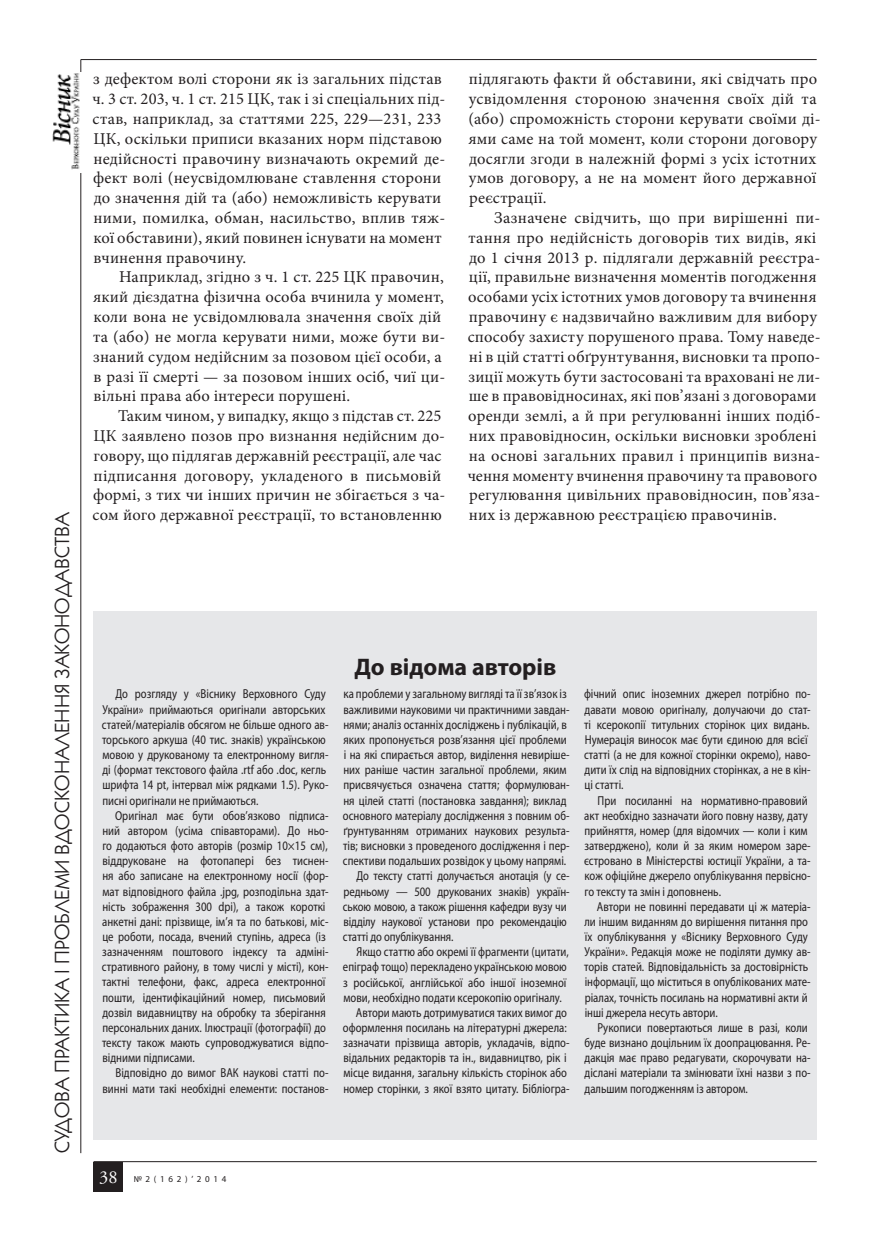
<style>
.page{position:relative;width:872px;height:1234px;background:#fff}
.page>*{position:absolute;margin:0;border:0;box-sizing:border-box;transform-origin:0 0}
.t1{font:700 24px "Myriad Pro";color:#231f20}
.t2{font:20.7px "Kabel C";color:#231f20}
.t3{font:18.3px "Adobe Garamond Pro";color:#fff}
.t4{font:16.5px/19.8px "Minion Pro";letter-spacing:.005em;color:#231f20}
.t5{font:semi-condensed 12.9px/15.1px "Myriad Pro";color:#231f20;scale:.9 1}
.t6{font:9px "Myriad Pro";letter-spacing:.41em;color:#231f20}
</style>
<div class="page">
<hr style="left:81px;top:59px;width:735px;height:1px;background:#231f20">
<hr style="left:81px;top:60px;width:1px;height:1092px;background:#231f20">
<hr style="left:94px;top:1161px;width:722px;height:1px;background:#231f20">
<div style="left:94px;top:1161px;width:29px;height:30px;background:#231f20"></div>
<img style="left:52px;top:72px;width:30px;height:100px">
<div style="left:94px;top:611px;width:722px;height:528px;background:#e6e7e9"></div>
<h2 class="t2" style="left:50px;top:1152px;width:642px;rotate:-90deg">Судова практика і проблеми вдосконалення законодавства</h2>
<p class="t4" style="left:92px;top:69px;width:354px">з дефектом волі сторони як із загальних підстав ч. 3 ст. 203, ч. 1 ст. 215 ЦК, так і зі спеціальних під&shy;став, наприклад, за статтями 225, 229—231, 233<br>ЦК, оскільки приписи вказаних норм підставою недійсності правочину визначають окремий де&shy;фект волі (неусвідомлюване ставлення сторони до значення дій та (або) неможливість керувати ними, помилка, обман, насильство, вплив тяж&shy;кої обставини), який повинен існувати на момент вчинення правочину.</p>
<p class="t4" style="left:93px;top:267px;width:354px;text-indent:26px">Наприклад, згідно з ч. 1 ст. 225 ЦК правочин, який дієздатна фізична особа вчинила у момент, коли вона не усвідомлювала значення своїх дій та (або) не могла керувати ними, може бути ви&shy;знаний судом недійсним за позовом цієї особи, а в разі її смерті — за позовом інших осіб, чиї ци&shy;вільні права або інтереси порушені.</p>
<p class="t4" style="left:93px;top:406px;width:354px;text-indent:25px">Таким чином, у випадку, якщо з підстав ст. 225<br>ЦК заявлено позов про визнання недійсним до&shy;говору, що підлягав державній реєстрації, але час підписання договору, укладеного в письмовій формі, з тих чи інших причин не збігається з ча&shy;сом його державної реєстрації, то встановленню</p>
<p class="t4" style="left:468px;top:69px;width:354px">підлягають факти й обставини, які свідчать про усвідомлення стороною значення своїх дій та (або) спроможність сторони керувати своїми ді&shy;ями саме на той момент, коли сторони договору досягли згоди в належній формі з усіх істотних умов договору, а не на момент його державної реєстрації.</p>
<p class="t4" style="left:468px;top:208px;width:354px;text-indent:27px">Зазначене свідчить, що при вирішенні пи&shy;тання про недійсність договорів тих видів, які до 1 січня 2013 р. підлягали державній реєстра&shy;ції, правильне визначення моментів погодження особами усіх істотних умов договору та вчинення правочину є надзвичайно важливим для вибору способу захисту порушеного права. Тому наведе&shy;ні в цій статті обґрунтування, висновки та пропо&shy;зиції можуть бути застосовані та враховані не ли&shy;ше в правовідносинах, які пов’язані з договорами оренди землі, а й при регулюванні інших подіб&shy;них правовідносин, оскільки висновки зроблені на основі загальних правил і принципів визна&shy;чення моменту вчинення правочину та правового регулювання цивільних правовідносин, пов’яза&shy;них із державною реєстрацією правочинів.</p>
<p class="t5" style="left:102px;top:686px;width:253px;text-indent:13px">До розгляду у «Віснику Верховного Суду України» приймаються оригінали авторських статей/матеріалів обсягом не більше одного ав&shy;торського аркуша (40 тис. знаків) українською мовою у друкованому та електронному вигля&shy;ді (формат текстового файла .rtf або .doc, кегль шрифта 14 pt, інтервал між рядками 1.5). Руко&shy;писні оригінали не приймаються.</p>
<p class="t5" style="left:102px;top:807px;width:253px;text-indent:13px">Оригінал має бути обов’язково підписа&shy;ний автором (усіма співавторами). До ньо&shy;го додаються фото авторів (розмір 10×15 см), віддруковане на фотопапері без тиснен&shy;ня або записане на електронному носії (фор&shy;мат відповідного файла .jpg, розподільна здат&shy;ність зображення 300 dpi), а також короткі анкетні дані: прізвище, ім’я та по батькові, міс&shy;це роботи, посада, вчений ступінь, адреса (із зазначенням поштового індексу та адміні&shy;стративного району, в тому числі у місті), кон&shy;тактні телефони, факс, адреса електронної пошти, ідентифікаційний номер, письмовий дозвіл видавництву на обробку та зберігання персональних даних. Ілюстрації (фотографії) до тексту також мають супроводжуватися відпо&shy;відними підписами.</p>
<p class="t5" style="left:102px;top:1065px;width:253px;text-align:right">Відповідно до вимог ВАК наукові статті по&shy;винні мати такі необхідні елементи: постанов-</p>
<h1 class="t1" style="left:354px;top:651px;width:203px">До відома авторів</h1>
<p class="t5" style="left:343px;top:686px;width:250px">ка проблеми у загальному вигляді та її зв’язок із</p>
<p class="t5" style="left:343px;top:701px;width:253px">важливими науковими чи практичними завдан-</p>
<p class="t5" style="left:343px;top:717px;width:250px">нями; аналіз останніх досліджень і публікацій, в</p>
<p class="t5" style="left:343px;top:732px;width:249px">яких пропонується розв’язання цієї проблеми</p>
<p class="t5" style="left:344px;top:747px;width:252px">і на які спирається автор, виділення невиріше-</p>
<p class="t5" style="left:343px;top:762px;width:249px">них раніше частин загальної проблеми, яким</p>
<p class="t5" style="left:343px;top:777px;width:253px">присвячується означена стаття; формулюван-</p>
<p class="t5" style="left:343px;top:792px;width:249px">ня цілей статті (постановка завдання); виклад</p>
<p class="t5" style="left:343px;top:807px;width:253px">основного матеріалу дослідження з повним об-</p>
<p class="t5" style="left:343px;top:823px;width:253px">ґрунтуванням отриманих наукових результа-</p>
<p class="t5" style="left:343px;top:838px;width:253px">тів; висновки з проведеного дослідження і пер-</p>
<p class="t5" style="left:343px;top:853px;width:250px">спективи подальших розвідок у цьому напрямі.</p>
<p class="t5" style="left:356px;top:868px;width:238px">До тексту статті долучається анотація (у се-</p>
<p class="t5" style="left:344px;top:883px;width:252px">редньому — 500 друкованих знаків) україн-</p>
<p class="t5" style="left:343px;top:898px;width:250px">ською мовою, а також рішення кафедри вузу чи</p>
<p class="t5" style="left:343px;top:914px;width:250px">відділу наукової установи про рекомендацію</p>
<p class="t5" style="left:343px;top:929px;width:124px">статті до опублікування.</p>
<p class="t5" style="left:356px;top:944px;width:237px">Якщо статтю або окремі її фрагменти (цитати,</p>
<p class="t5" style="left:343px;top:959px;width:250px">епіграф тощо) перекладено українською мовою</p>
<p class="t5" style="left:343px;top:974px;width:249px">з російської, англійської або іншої іноземної</p>
<p class="t5" style="left:343px;top:989px;width:244px">мови, необхідно подати ксерокопію оригіналу.</p>
<p class="t5" style="left:356px;top:1004px;width:236px">Автори мають дотримуватися таких вимог до</p>
<p class="t5" style="left:343px;top:1020px;width:250px">оформлення посилань на літературні джерела:</p>
<p class="t5" style="left:343px;top:1035px;width:253px">зазначати прізвища авторів, укладачів, відпо-</p>
<p class="t5" style="left:343px;top:1050px;width:249px">відальних редакторів та ін., видавництво, рік і</p>
<p class="t5" style="left:343px;top:1065px;width:250px">місце видання, загальну кількість сторінок або</p>
<p class="t5" style="left:343px;top:1080px;width:253px">номер сторінки, з якої взято цитату. Бібліогра-</p>
<p class="t5" style="left:584px;top:686px;width:253px">фічний опис іноземних джерел потрібно по&shy;давати мовою оригіналу, долучаючи до стат&shy;ті ксерокопії титульних сторінок цих видань.<br>Нумерація виносок має бути єдиною для всієї статті (а не для кожної сторінки окремо), наво&shy;дити їх слід на відповідних сторінках, а не в кін&shy;ці статті.</p>
<p class="t5" style="left:584px;top:792px;width:253px;text-indent:13px">При посиланні на нормативно-правовий акт необхідно зазначати його повну назву, дату прийняття, номер (для відомчих — коли і ким затверджено), коли й за яким номером заре&shy;єстровано в Міністерстві юстиції України, а та&shy;кож офіційне джерело опублікування первісно&shy;го тексту та змін і доповнень.</p>
<p class="t5" style="left:584px;top:898px;width:253px;text-indent:13px">Автори не повинні передавати ці ж матеріа&shy;ли іншим виданням до вирішення питання про їх опублікування у «Віснику Верховного Суду України». Редакція може не поділяти думку ав&shy;торів статей. Відповідальність за достовірність інформації, що міститься в опублікованих мате&shy;ріалах, точність посилань на нормативні акти й інші джерела несуть автори.</p>
<p class="t5" style="left:584px;top:1020px;width:253px;text-indent:13px">Рукописи повертаються лише в разі, коли буде визнано доцільним їх доопрацювання. Ре&shy;дакція має право редагувати, скорочувати на&shy;діслані матеріали та змінювати їхні назви з по&shy;дальшим погодженням із автором.</p>
<h3 class="t3" style="left:99px;top:1166px;width:20px">38</h3>
<p class="t6" style="left:134px;top:1173px;width:94px">№2(162)’2014</p>
</div>
